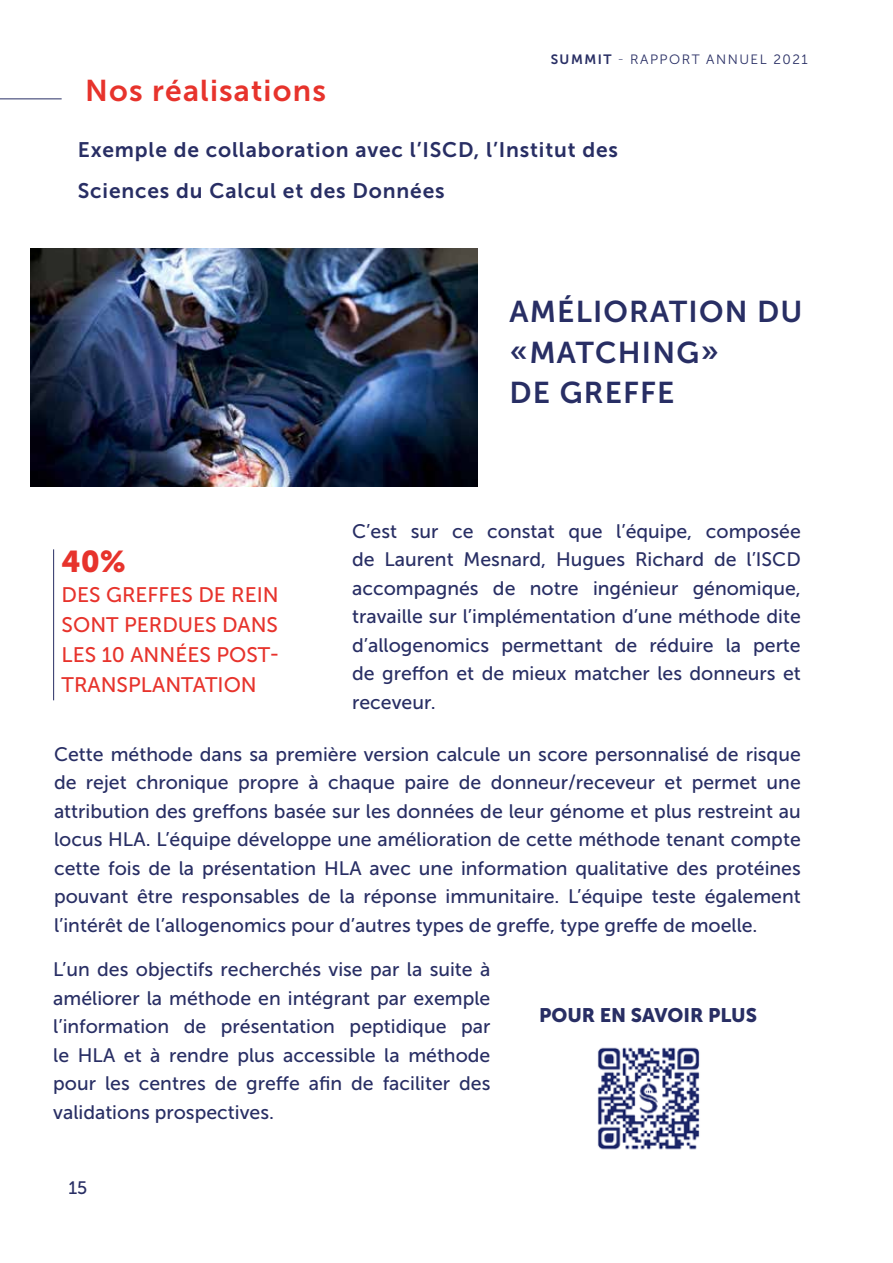
<style>
.page{position:relative;width:893px;height:1263px;background:#fff}
.page>*{position:absolute;margin:0;border:0;box-sizing:border-box;transform-origin:0 0}
.t1{font:30px/40.5px "Museo Sans 700";letter-spacing:.04em;color:#282e64}
.t2{font:30px "Museo Sans 700";letter-spacing:.04em;color:#e7332c}
.t3{font:30px "Museo Sans 900";color:#e7332c}
.t4{font:21px/40.5px "Museo Sans 700";letter-spacing:.04em;color:#282e64}
.t5{font:21px/30px "Museo Sans 500";color:#e7332c;text-align:justify}
.t6{font:19.5px/28.5px "Museo Sans 500";color:#282e64;text-align:justify}
.t7{font:19.5px "Museo Sans 900";color:#282e64}
.t8{font:18px "Museo Sans 500";color:#282e64}
.t9{font:13.5px "Museo Sans 300";letter-spacing:.11em;color:#282e64}
.s1{font-family:"Museo Sans 700"}
.s2{font-family:"Museo Sans 100"}
</style>
<div class="page">
<hr style="left:0;top:98px;width:62px;height:1px;background:#282e64">
<img style="left:31px;top:248px;width:446px;height:238px">
<hr style="left:53px;top:549px;width:1px;height:151px;background:#282e64">
<img style="left:597px;top:1047px;width:103px;height:103px">
<h1 class="t2" style="left:85px;top:74px;width:242px">Nos réalisations</h1>
<p class="t9" style="left:551px;top:52px;width:259px"><span class="s1">SUMMIT</span> <span class="s2">-</span> RAPPORT ANNUEL 2021</p>
<p class="t4" style="left:78px;top:130px;width:542px">Exemple de collaboration avec l’ISCD, l’Institut des<br>Sciences du Calcul et des Données</p>
<h1 class="t1" style="left:509px;top:292px;width:295px">AMÉLIORATION DU «MATCHING»<br>DE GREFFE</h1>
<p class="t6" style="left:352px;top:517px;width:450px">C’est sur ce constat que l’équipe, composée de Laurent Mesnard, Hugues Richard de l’ISCD accompagnés de notre ingénieur génomique, travaille sur l’implémentation d’une méthode dite d’allogenomics permettant de réduire la perte de greffon et de mieux matcher les donneurs et receveur.</p>
<p class="t6" style="left:54px;top:740px;width:748px">Cette méthode dans sa première version calcule un score personnalisé de risque de rejet chronique propre à chaque paire de donneur/receveur et permet une attribution des greffons basée sur les données de leur génome et plus restreint au locus HLA. L’équipe développe une amélioration de cette méthode tenant compte cette fois de la présentation HLA avec une information qualitative des protéines pouvant être responsables de la réponse immunitaire. L’équipe teste également l’intérêt de l’allogenomics pour d’autres types de greffe, type greffe de moelle.</p>
<h1 class="t3" style="left:62px;top:544px;width:66px">40%</h1>
<p class="t5" style="left:62px;top:580px;width:220px">DES GREFFES DE REIN SONT PERDUES DANS LES 10 ANNÉES POST-TRANSPLANTATION</p>
<p class="t6" style="left:53px;top:955px;width:439px">L’un des objectifs recherchés vise par la suite à améliorer la méthode en intégrant par exemple l’information de présentation peptidique par le HLA et à rendre plus accessible la méthode pour les centres de greffe afin de faciliter des validations prospectives.</p>
<p class="t8" style="left:68px;top:1177px;width:20px">15</p>
<p class="t7" style="left:539px;top:1004px;width:220px">POUR EN SAVOIR PLUS</p>
</div>
